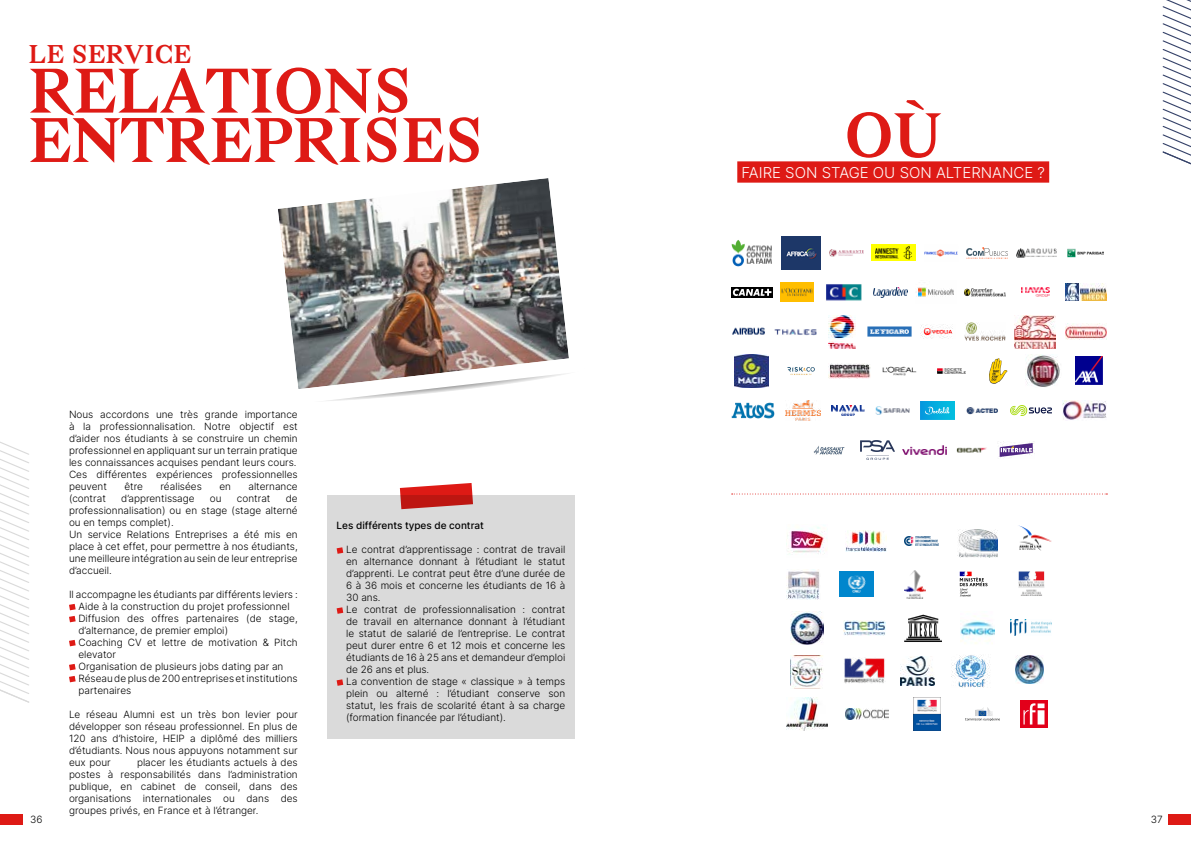
<style>
.page{position:relative;width:1191px;height:842px;background:#fff}
.page>*{position:absolute;margin:0;border:0;box-sizing:border-box;transform-origin:0 0}
.t1{font:61px/49.4px "Bagnard";color:#de1a15}
.t2{font:60px "Bagnard";color:#de1a15}
.t3{font:25px "Bagnard";color:#de1a15}
.t4{font:300 15px "Inter";color:#fff}
.t5{font:300 10px/12px "Inter";color:#000}
.t6{font:10px "Inter";color:#000}
</style>
<div class="page">
<img style="left:278px;top:178px;width:291px;height:223px">
<div style="left:1168px;top:814px;width:23px;height:11px;background:#de1a15"></div>
<div style="left:0;top:814px;width:22px;height:11px;background:#de1a15"></div>
<div style="left:327px;top:495px;width:247px;height:243px;background:#dadada"></div>
<svg style="left:337px;top:547px;width:6px;height:7px"></svg>
<svg style="left:337px;top:607px;width:6px;height:7px"></svg>
<svg style="left:337px;top:679px;width:6px;height:7px"></svg>
<svg style="left:400px;top:483px;width:73px;height:26px"></svg>
<svg style="left:69px;top:604px;width:7px;height:6px"></svg>
<svg style="left:69px;top:616px;width:7px;height:6px"></svg>
<svg style="left:69px;top:640px;width:7px;height:6px"></svg>
<svg style="left:69px;top:664px;width:7px;height:6px"></svg>
<svg style="left:69px;top:676px;width:7px;height:6px"></svg>
<div style="left:737px;top:161px;width:312px;height:22px;background:#de1a15"></div>
<svg style="left:1162px;top:0;width:29px;height:165px"></svg>
<svg style="left:0;top:442px;width:29px;height:261px"></svg>
<img style="left:787px;top:367px;width:28px;height:8px">
<img style="left:829px;top:364px;width:41px;height:14px">
<img style="left:876px;top:407px;width:33px;height:7px">
<img style="left:937px;top:368px;width:28px;height:6px">
<img style="left:989px;top:358px;width:19px;height:26px">
<img style="left:1010px;top:405px;width:41px;height:11px">
<img style="left:903px;top:445px;width:43px;height:9px">
<img style="left:774px;top:329px;width:42px;height:7px">
<img style="left:828px;top:315px;width:27px;height:33px">
<svg style="left:830px;top:348px;width:25px;height:1px"></svg>
<img style="left:920px;top:325px;width:33px;height:14px">
<img style="left:964px;top:323px;width:41px;height:17px">
<img style="left:1026px;top:354px;width:34px;height:33px">
<img style="left:966px;top:407px;width:32px;height:8px">
<img style="left:1062px;top:400px;width:44px;height:20px">
<img style="left:732px;top:327px;width:33px;height:8px">
<img style="left:1065px;top:284px;width:41px;height:17px">
<img style="left:780px;top:283px;width:34px;height:19px">
<img style="left:883px;top:366px;width:33px;height:10px">
<img style="left:873px;top:287px;width:34px;height:10px">
<img style="left:918px;top:287px;width:36px;height:10px">
<img style="left:1065px;top:324px;width:41px;height:15px">
<img style="left:735px;top:354px;width:33px;height:34px">
<img style="left:868px;top:327px;width:43px;height:10px">
<img style="left:924px;top:249px;width:34px;height:8px">
<img style="left:1015px;top:315px;width:40px;height:33px">
<img style="left:956px;top:447px;width:31px;height:6px">
<img style="left:831px;top:406px;width:34px;height:9px">
<img style="left:1021px;top:287px;width:28px;height:10px">
<img style="left:786px;top:400px;width:34px;height:20px">
<img style="left:860px;top:440px;width:34px;height:20px">
<img style="left:1067px;top:248px;width:37px;height:10px">
<img style="left:731px;top:287px;width:41px;height:10px">
<img style="left:826px;top:284px;width:36px;height:17px">
<img style="left:966px;top:247px;width:41px;height:12px">
<img style="left:964px;top:288px;width:41px;height:8px">
<img style="left:813px;top:446px;width:32px;height:9px">
<img style="left:920px;top:401px;width:35px;height:18px">
<img style="left:731px;top:240px;width:41px;height:26px">
<img style="left:781px;top:236px;width:40px;height:33px">
<img style="left:830px;top:249px;width:33px;height:8px">
<img style="left:871px;top:245px;width:44px;height:16px">
<img style="left:1016px;top:249px;width:41px;height:8px">
<img style="left:731px;top:403px;width:44px;height:15px">
<img style="left:1075px;top:357px;width:27px;height:27px">
<img style="left:951px;top:655px;width:39px;height:32px">
<img style="left:786px;top:527px;width:41px;height:27px">
<img style="left:904px;top:614px;width:38px;height:28px">
<img style="left:1010px;top:620px;width:41px;height:15px">
<img style="left:839px;top:572px;width:34px;height:25px">
<img style="left:957px;top:530px;width:40px;height:27px">
<img style="left:1020px;top:700px;width:28px;height:28px">
<img style="left:791px;top:612px;width:32px;height:33px">
<img style="left:790px;top:655px;width:33px;height:34px">
<img style="left:843px;top:620px;width:42px;height:16px">
<img style="left:960px;top:616px;width:34px;height:28px">
<img style="left:901px;top:656px;width:33px;height:30px">
<img style="left:904px;top:570px;width:21px;height:28px">
<img style="left:959px;top:571px;width:29px;height:26px">
<img style="left:845px;top:530px;width:41px;height:22px">
<img style="left:1018px;top:572px;width:27px;height:24px">
<img style="left:913px;top:697px;width:27px;height:34px">
<img style="left:845px;top:709px;width:44px;height:10px">
<img style="left:904px;top:536px;width:34px;height:10px">
<img style="left:965px;top:707px;width:34px;height:14px">
<img style="left:1015px;top:655px;width:28px;height:28px">
<img style="left:1018px;top:525px;width:33px;height:25px">
<img style="left:786px;top:698px;width:41px;height:32px">
<img style="left:786px;top:569px;width:34px;height:30px">
<img style="left:844px;top:658px;width:41px;height:26px">
<img style="left:999px;top:441px;width:35px;height:17px">
<svg style="left:731px;top:494px;width:376px;height:1px"></svg>
<h3 class="t3" style="left:28px;top:39px;width:164px">LE SERVICE</h3>
<h1 class="t1" style="left:28px;top:67px;width:457px">RELATIONS<br>ENTREPRISES</h1>
<p class="t5" style="left:69px;top:408px;width:230px;text-align:justify">Nous accordons une très grande importance à la professionnalisation. Notre objectif est d’aider nos étudiants à se construire un chemin professionnel en appliquant sur un terrain pratique les connaissances acquises pendant leurs cours.<br>Ces différentes expériences professionnelles peuvent</p>
<p class="t5" style="left:124px;top:480px;width:20px">être</p>
<p class="t5" style="left:161px;top:480px;width:43px">réalisées</p>
<p class="t5" style="left:219px;top:480px;width:13px">en</p>
<p class="t5" style="left:248px;top:480px;width:51px">alternance</p>
<h2 class="t2" style="left:844px;top:98px;width:98px">OÙ</h2>
<h3 class="t4" style="left:741px;top:162px;width:305px">FAIRE SON STAGE OU SON ALTERNANCE ?</h3>
<p class="t5" style="left:69px;top:492px;width:38px">(contrat</p>
<p class="t5" style="left:121px;top:492px;width:75px">d’apprentissage</p>
<p class="t5" style="left:210px;top:492px;width:13px">ou</p>
<p class="t5" style="left:237px;top:492px;width:35px">contrat</p>
<p class="t5" style="left:69px;top:492px;width:230px;text-indent:217px">de professionnalisation) ou en stage (stage alterné ou en temps complet).<br>Un service Relations Entreprises a été mis en place à cet effet, pour permettre à nos étudiants, une meilleure intégration au sein de leur entreprise d’accueil.</p>
<p class="t5" style="left:78px;top:588px;width:221px;text-indent:-9px">Il accompagne les étudiants par différents leviers :<br>Aide à la construction du projet professionnel Diffusion des offres partenaires (de stage, d’alternance, de premier emploi)<br>Coaching CV et lettre de motivation &amp; Pitch elevator<br>Organisation de plusieurs jobs dating par an Réseau de plus de 200 entreprises et institutions partenaires</p>
<p class="t5" style="left:69px;top:708px;width:230px;text-align:justify">Le réseau Alumni est un très bon levier pour développer son réseau professionnel. En plus de 120 ans d’histoire, HEIP a diplômé des milliers d’étudiants. Nous nous appuyons notamment sur eux pour</p>
<p class="t6" style="left:337px;top:518px;width:149px">Les différents types de contrat</p>
<p class="t5" style="left:346px;top:543px;width:221px">Le contrat d’apprentissage : contrat de travail en alternance donnant à l’étudiant le statut d’apprenti. Le contrat peut être d’une durée de 6 à 36 mois et concerne les étudiants de 16 à 30 ans.<br>Le contrat de professionnalisation : contrat de travail en alternance donnant à l’étudiant le statut de salarié de l’entreprise. Le contrat peut durer entre 6 et 12 mois et concerne les étudiants de 16 à 25 ans et demandeur d’emploi de 26 ans et plus.<br>La convention de stage « classique » à temps plein ou alterné : l’étudiant conserve son statut, les frais de scolarité étant à sa charge (formation financée par l’étudiant).</p>
<p class="t5" style="left:69px;top:756px;width:230px;text-align:justify;text-indent:68px">placer les étudiants actuels à des postes à responsabilités dans l’administration publique, en cabinet de conseil, dans des organisations internationales ou dans des groupes privés, en France et à l’étranger.</p>
<p class="t5" style="left:30px;top:813px;width:14px">36</p>
<p class="t5" style="left:1150px;top:813px;width:13px">37</p>
</div>
